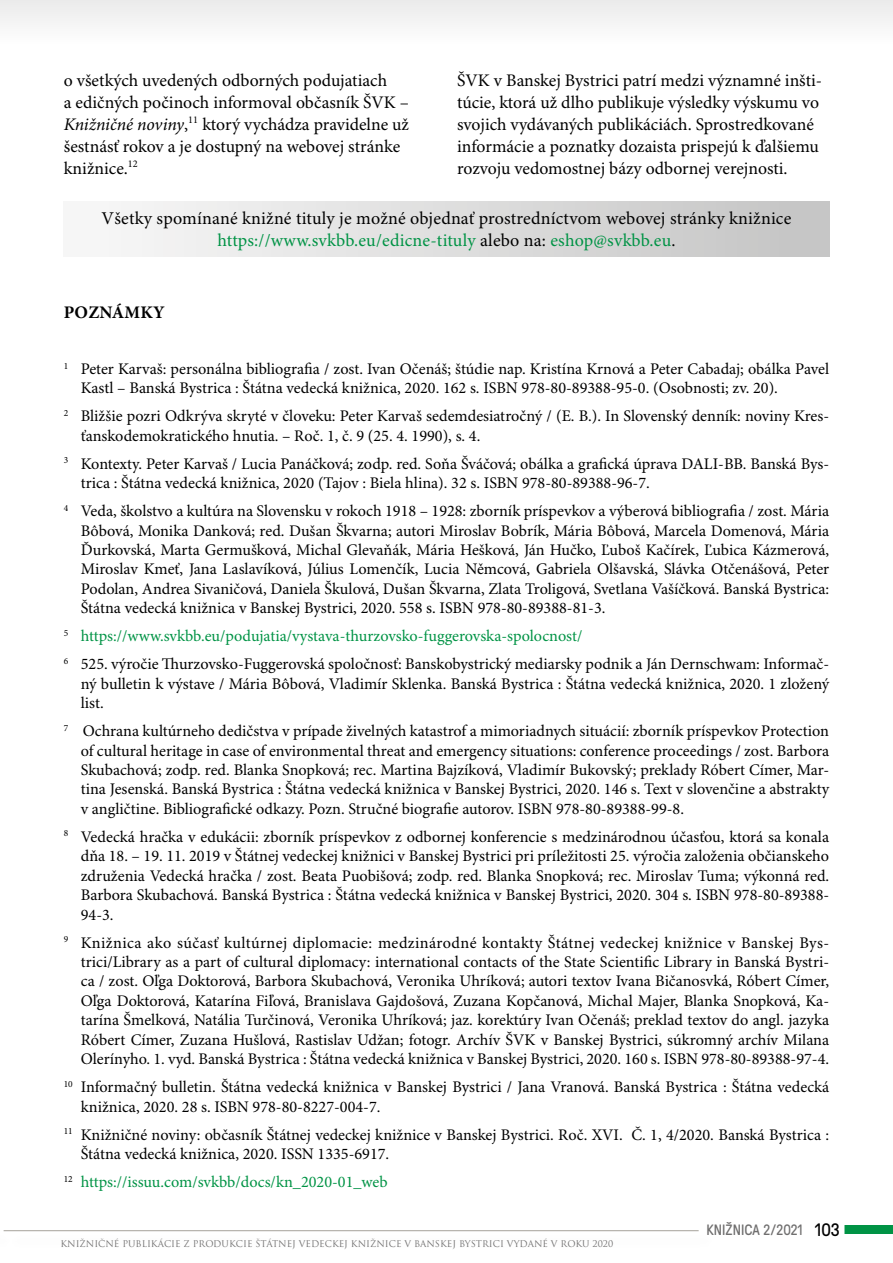
<style>
.page{position:relative;width:893px;height:1263px;background:#fff}
.page>*{position:absolute;margin:0;border:0;box-sizing:border-box;transform-origin:0 0}
.t1{font:18px/21.6px "Minion Pro";letter-spacing:.01em;color:#000;text-align:center}
.t2{font:17.7px/22px "Minion Pro";color:#000}
.t3{font:700 17.7px "Minion Pro";letter-spacing:.01em;color:#000}
.t4{font:16.2px/19.5px "Minion Pro";color:#000}
.t5{font:16.2px "Minion Pro";color:#009345}
.t6{font:15px "GT Pressura";color:#706f6f}
.t7{font:9px "Trajan Pro";color:#706f6f}
.s1{font-style:italic}
.s2{color:#009345}
.s3{font-size:18px;color:#000}
</style>
<div class="page">
<hr style="left:0;top:0;width:2px;height:44px;background:#e3e3e3">
<div style="left:844px;top:1225px;width:49px;height:9px;background:#009345"></div>
<div style="left:2px;top:0;width:891px;height:44px;background:#f4f4f4"></div>
<hr style="left:4px;top:1230px;width:695px;height:1px;background:#a5a29a">
<div style="left:64px;top:201px;width:765px;height:56px;background:linear-gradient(to right,#f9f9f9,#c4c4c4)"></div>
<p class="t2" style="left:64px;top:70px;width:347px">o všetkých uvedených odborných podujatiach<br>a edičných počinoch informoval občasník ŠVK – <span class="s1">Knižničné noviny</span>,<sup>11</sup> ktorý vychádza pravidelne už šestnásť rokov a je dostupný na webovej stránke knižnice.<sup>12</sup></p>
<p class="t2" style="left:457px;top:70px;width:367px">ŠVK v Banskej Bystrici patrí medzi významné inšti&shy;túcie, ktorá už dlho publikuje výsledky výskumu vo svojich vydávaných publikáciách. Sprostredkované informácie a poznatky dozaista prispejú k ďalšiemu rozvoju vedomostnej bázy odbornej verejnosti.</p>
<p class="t1" style="left:102px;top:208px;width:691px">Všetky spomínané knižné tituly je možné objednať prostredníctvom webovej stránky knižnice <span class="s2">https://www.svkbb.eu/edicne-tituly</span> alebo na: <span class="s2">eshop@svkbb.eu</span>.</p>
<p class="t3" style="left:64px;top:302px;width:102px">POZNÁMKY</p>
<p class="t4" style="left:81px;top:360px;width:750px;text-indent:-17px"><sup>1</sup> Peter Karvaš: personálna bibliografia / zost. Ivan Očenáš; štúdie nap. Kristína Krnová a Peter Cabadaj; obálka Pavel<br>Kastl – Banská Bystrica : Štátna vedecká knižnica, 2020. 162 s. ISBN 978-80-89388-95-0. (Osobnosti; zv. 20).</p>
<p class="t4" style="left:81px;top:407px;width:750px;text-indent:-17px"><sup>2</sup> Bližšie pozri Odkrýva skryté v človeku: Peter Karvaš sedemdesiatročný / (E. B.). In Slovenský denník: noviny Kres&shy;ťanskodemokratického hnutia. – Roč. 1, č. 9 (25. 4. 1990), s. 4.</p>
<p class="t4" style="left:81px;top:454px;width:750px;text-indent:-17px"><sup>3</sup> Kontexty. Peter Karvaš / Lucia Panáčková; zodp. red. Soňa Šváčová; obálka a grafická úprava DALI-BB. Banská Bys&shy;trica : Štátna vedecká knižnica, 2020 (Tajov : Biela hlina). 32 s. ISBN 978-80-89388-96-7.</p>
<p class="t4" style="left:81px;top:502px;width:750px;text-align:justify;text-indent:-17px"><sup>4</sup> Veda, školstvo a kultúra na Slovensku v rokoch 1918 – 1928: zborník príspevkov a výberová bibliografia / zost. Mária Bôbová, Monika Danková; red. Dušan Škvarna; autori Miroslav Bobrík, Mária Bôbová, Marcela Domenová, Mária Ďurkovská, Marta Germušková, Michal Glevaňák, Mária Hešková, Ján Hučko, Ľuboš Kačírek, Ľubica Kázmerová, Miroslav Kmeť, Jana Laslavíková, Július Lomenčík, Lucia Němcová, Gabriela Olšavská, Slávka Otčenášová, Peter Podolan, Andrea Sivaničová, Daniela Škulová, Dušan Škvarna, Zlata Troligová, Svetlana Vašíčková. Banská Bystrica:<br>Štátna vedecká knižnica v Banskej Bystrici, 2020. 558 s. ISBN 978-80-89388-81-3.</p>
<p class="t4" style="left:64px;top:623px;width:767px;line-height:27.9px"><sup>5</sup> <span class="s2">https://www.svkbb.eu/podujatia/vystava-thurzovsko-fuggerovska-spolocnost/<br></span><sup>6</sup> 525. výročie Thurzovsko-Fuggerovská spoločnosť: Banskobystrický mediarsky podnik a Ján Dernschwam: Informač-</p>
<p class="t4" style="left:81px;top:674px;width:750px">ný bulletin k výstave / Mária Bôbová, Vladimír Sklenka. Banská Bystrica : Štátna vedecká knižnica, 2020. 1 zložený list.</p>
<p class="t4" style="left:81px;top:722px;width:750px;text-align:justify;text-indent:-17px"><sup>7</sup> Ochrana kultúrneho dedičstva v prípade živelných katastrof a mimoriadnych situácií: zborník príspevkov Protection of cultural heritage in case of environmental threat and emergency situations: conference proceedings / zost. Barbora Skubachová; zodp. red. Blanka Snopková; rec. Martina Bajzíková, Vladimír Bukovský; preklady Róbert Címer, Mar&shy;tina Jesenská. Banská Bystrica : Štátna vedecká knižnica v Banskej Bystrici, 2020. 146 s. Text v slovenčine a abstrakty v angličtine. Bibliografické odkazy. Pozn. Stručné biografie autorov. ISBN 978-80-89388-99-8.</p>
<p class="t4" style="left:81px;top:827px;width:750px;text-align:justify;text-indent:-17px"><sup>8</sup> Vedecká hračka v edukácii: zborník príspevkov z odbornej konferencie s medzinárodnou účasťou, ktorá sa konala dňa 18. – 19. 11. 2019 v Štátnej vedeckej knižnici v Banskej Bystrici pri príležitosti 25. výročia založenia občianskeho združenia Vedecká hračka / zost. Beata Puobišová; zodp. red. Blanka Snopková; rec. Miroslav Tuma; výkonná red.<br>Barbora Skubachová. Banská Bystrica : Štátna vedecká knižnica v Banskej Bystrici, 2020. 304 s. ISBN 978-80-89388- 94-3.</p>
<p class="t4" style="left:81px;top:933px;width:750px;text-align:justify;text-indent:-17px"><sup>9</sup> Knižnica ako súčasť kultúrnej diplomacie: medzinárodné kontakty Štátnej vedeckej knižnice v Banskej Bys&shy;trici/Library as a part of cultural diplomacy: international contacts of the State Scientific Library in Banská Bystri&shy;ca / zost. Oľga Doktorová, Barbora Skubachová, Veronika Uhríková; autori textov Ivana Bičanosvká, Róbert Címer, Oľga Doktorová, Katarína Fiľová, Branislava Gajdošová, Zuzana Kopčanová, Michal Majer, Blanka Snopková, Ka&shy;tarína Šmelková, Natália Turčinová, Veronika Uhríková; jaz. korektúry Ivan Očenáš; preklad textov do angl. jazyka Róbert Címer, Zuzana Hušlová, Rastislav Udžan; fotogr. Archív ŠVK v Banskej Bystrici, súkromný archív Milana Olerínyho. 1. vyd. Banská Bystrica : Štátna vedecká knižnica v Banskej Bystrici, 2020. 160 s. ISBN 978-80-89388-97-4.</p>
<p class="t4" style="left:81px;top:1078px;width:750px;text-indent:-17px"><sup>10</sup> Informačný bulletin. Štátna vedecká knižnica v Banskej Bystrici / Jana Vranová. Banská Bystrica : Štátna vedecká knižnica, 2020. 28 s. ISBN 978-80-8227-004-7.</p>
<p class="t4" style="left:81px;top:1125px;width:750px;text-indent:-17px"><sup>11</sup> Knižničné noviny: občasník Štátnej vedeckej knižnice v Banskej Bystrici. Roč. XVI. Č. 1, 4/2020. Banská Bystrica :<br>Štátna vedecká knižnica, 2020. ISSN 1335-6917.</p>
<p class="t5" style="left:64px;top:1172px;width:325px"><sup>12</sup> https://issuu.com/svkbb/docs/kn_2020-01_web</p>
<p class="t7" style="left:60px;top:1238px;width:554px">KNIŽNIČNÉ PUBLIKÁCIE Z PRODUKCIE ŠTÁTNEJ VEDECKEJ KNIŽNICE V BANSKEJ BYSTRICI VYDANÉ V ROKU 2020</p>
<p class="t6" style="left:706px;top:1218px;width:135px">KNIŽNICA 2/2021 <span class="s3">103</span></p>
</div>
